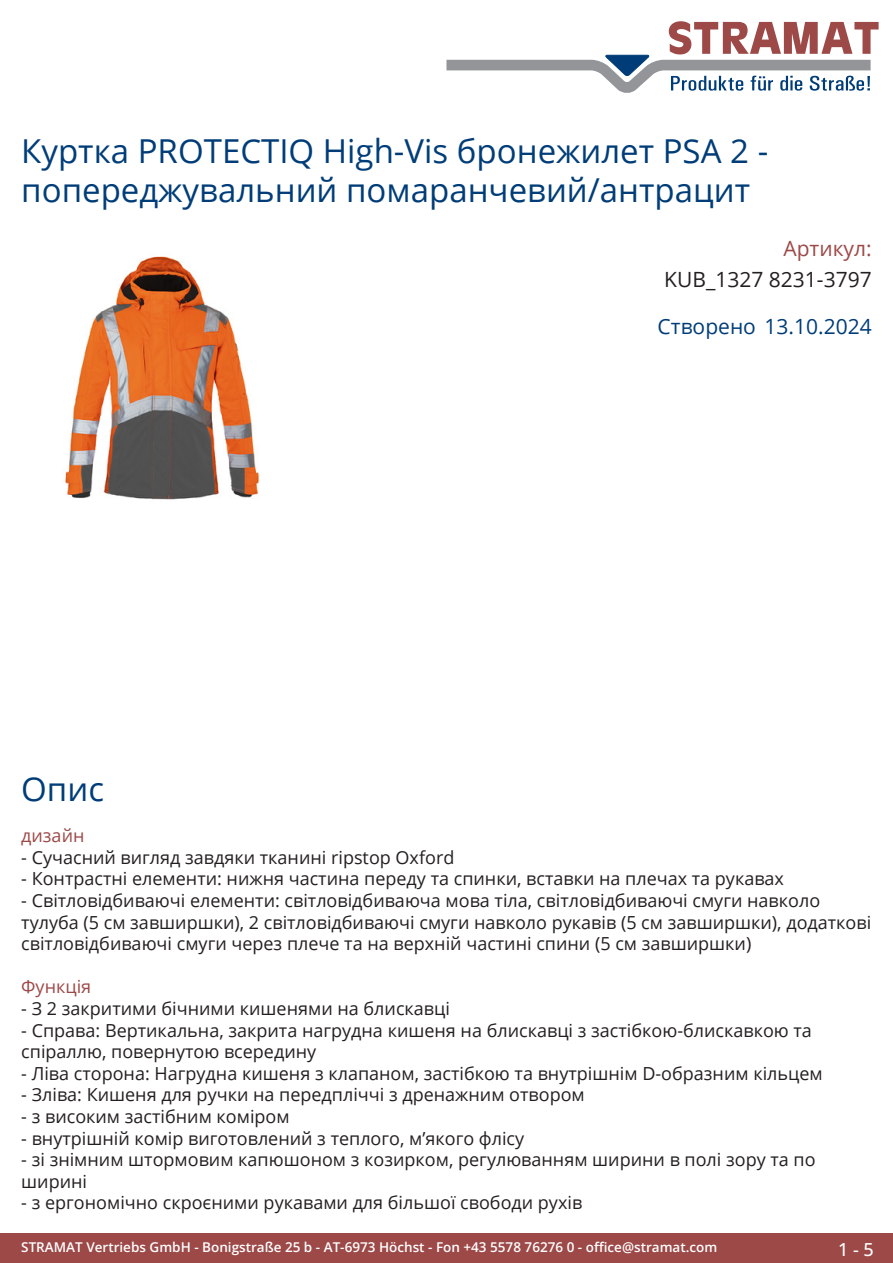
<style>
.page{position:relative;width:893px;height:1263px;background:#fff}
.page>*{position:absolute;margin:0;border:0;box-sizing:border-box;transform-origin:0 0}
.Produkttitel{font:33px/39.6px "Open Sans";color:#003d78}
.Erstellungsdatum{font:21px "Open Sans";color:#003d78}
.TechDaten_Inhalt{font:21px "Open Sans";color:#231f20}
.TechDaten_Überschrif{font:21px "Open Sans";color:#9c4948}
.Beschreibung_Text{font:18px/21.6px "Open Sans";color:#231f20}
.Beschreibung_Text-2{font:18px "Open Sans";color:#9c4948}
.t1{font:500 18px "Open Sans";color:#fff}
.t2{font:600 13.5px "Open Sans";color:#fff}
</style>
<div class="page">
<div style="left:0;top:1233px;width:893px;height:30px;background:#9c4948"></div>
<svg style="left:446px;top:21px;width:433px;height:72px"></svg>
<img style="left:62px;top:256px;width:197px;height:244px">
<p class="Produkttitel" style="left:21px;top:130px;width:748px">Куртка PROTECTIQ High-Vis бронежилет PSA 2 - попереджувальний помаранчевий/антрацит</p>
<p class="TechDaten_Überschrif" style="left:783px;top:234px;width:90px">Артикул:</p>
<p class="TechDaten_Inhalt" style="left:664px;top:265px;width:209px">KUB_1327 8231-3797</p>
<p class="Erstellungsdatum" style="left:658px;top:312px;width:216px">Створено 13.10.2024</p>
<p class="Produkttitel" style="left:21px;top:768px;width:84px">Опис</p>
<p class="Beschreibung_Text-2" style="left:21px;top:823px;width:65px">дизайн</p>
<p class="Beschreibung_Text" style="left:21px;top:846px;width:435px">- Сучасний вигляд завдяки тканині ripstop Oxford</p>
<p class="Beschreibung_Text" style="left:21px;top:867px;width:764px">- Контрастні елементи: нижня частина переду та спинки, вставки на плечах та рукавах</p>
<p class="Beschreibung_Text" style="left:21px;top:889px;width:851px">- Світловідбиваючі елементи: світловідбиваюча мова тіла, світловідбиваючі смуги навколо тулуба (5 см завширшки), 2 світловідбиваючі смуги навколо рукавів (5 см завширшки), додаткові світловідбиваючі смуги через плече та на верхній частині спини (5 см завширшки)</p>
<p class="Beschreibung_Text-2" style="left:21px;top:974px;width:72px">Функція</p>
<p class="Beschreibung_Text" style="left:21px;top:997px;width:430px">- З 2 закритими бічними кишенями на блискавці</p>
<p class="Beschreibung_Text" style="left:21px;top:1019px;width:792px">- Справа: Вертикальна, закрита нагрудна кишеня на блискавці з застібкою-блискавкою та спіраллю, повернутою всередину</p>
<p class="Beschreibung_Text" style="left:21px;top:1062px;width:803px">- Ліва сторона: Нагрудна кишеня з клапаном, застібкою та внутрішнім D-образним кільцем</p>
<p class="Beschreibung_Text" style="left:21px;top:1083px;width:565px">- Зліва: Кишеня для ручки на передпліччі з дренажним отвором</p>
<p class="Beschreibung_Text" style="left:21px;top:1105px;width:270px">- з високим застібним коміром</p>
<p class="Beschreibung_Text" style="left:21px;top:1127px;width:504px">- внутрішній комір виготовлений з теплого, м’якого флісу</p>
<p class="Beschreibung_Text" style="left:21px;top:1148px;width:796px">- зі знімним штормовим капюшоном з козирком, регулюванням ширини в полі зору та по ширині</p>
<p class="Beschreibung_Text" style="left:21px;top:1191px;width:562px">- з ергономічно скроєними рукавами для більшої свободи рухів</p>
<p class="t2" style="left:21px;top:1238px;width:698px">STRAMAT Vertriebs GmbH - Bonigstraße 25 b - AT-6973 Höchst - Fon +43 5578 76276 0 - office@stramat.com</p>
<p class="t1" style="left:838px;top:1237px;width:37px">1 - 5</p>
</div>
